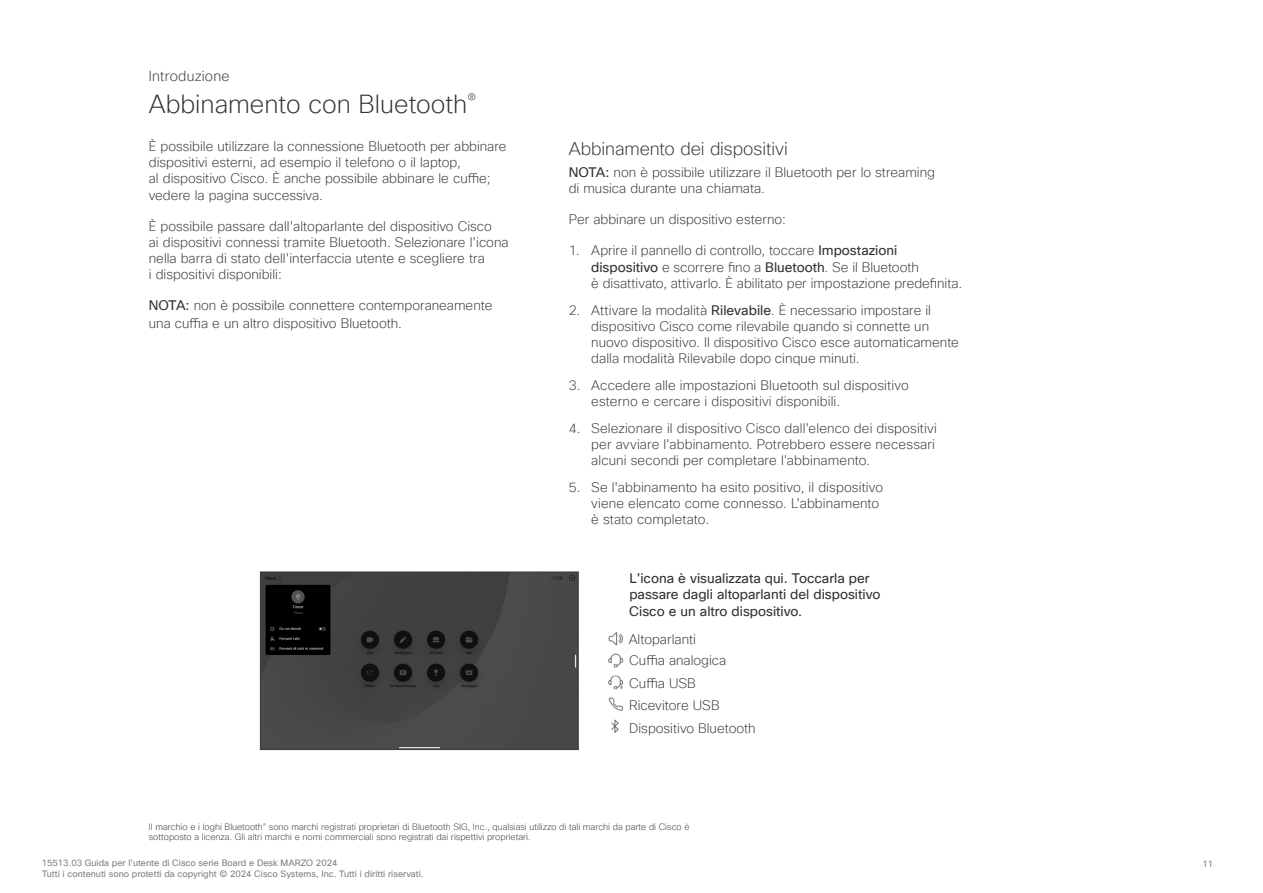
<style>
.page{position:relative;width:1263px;height:893px;background:#fff}
.page>*{position:absolute;margin:0;border:0;box-sizing:border-box;transform-origin:0 0}
.t1{font:200 25.5px "Cisco Sans TT";color:#333}
.t2{font:200 18px "Cisco Sans TT";letter-spacing:-.005em;color:#333}
.t3{font:200 14.25px "Cisco Sans TT";letter-spacing:.015em;color:#333}
.t4{font:200 13.5px/16.2px "Cisco Sans TT";color:#333}
.t5{font:13.5px/16.2px "Cisco Sans TT";color:#333}
.t6{font:200 9px/10.8px "Cisco Sans TT";color:#333}
.t7{font:9px/10.8px "Cisco Sans TT";color:#808080}
.t8{font:9px "Cisco Sans";color:#808080}
.s1{font-weight:400}
</style>
<div class="page">
<img style="left:262px;top:573px;width:315px;height:175px">
<div style="left:260px;top:571px;width:319px;height:179px;border:1px solid #3d3d3d"></div>
<img style="left:609px;top:632px;width:15px;height:100px">
<p class="t3" style="left:149px;top:67px;width:82px">Introduzione</p>
<h1 class="t1" style="left:149px;top:87px;width:329px">Abbinamento con Bluetooth<sup>®</sup></h1>
<p class="t4" style="left:149px;top:139px;width:359px">È possibile utilizzare la connessione Bluetooth per abbinare dispositivi esterni, ad esempio il telefono o il laptop,<br>al dispositivo Cisco. È anche possibile abbinare le cuffie; vedere la pagina successiva.</p>
<p class="t4" style="left:149px;top:218px;width:361px">È possibile passare dall'altoparlante del dispositivo Cisco<br>ai dispositivi connessi tramite Bluetooth. Selezionare l'icona nella barra di stato dell'interfaccia utente e scegliere tra<br>i dispositivi disponibili:</p>
<p class="t4" style="left:149px;top:297px;width:345px;line-height:18px"><span class="s1">NOTA:</span> non è possibile connettere contemporaneamente una cuffia e un altro dispositivo Bluetooth.</p>
<h2 class="t2" style="left:569px;top:137px;width:221px">Abbinamento dei dispositivi</h2>
<p class="t4" style="left:569px;top:165px;width:368px"><span class="s1">NOTA:</span> non è possibile utilizzare il Bluetooth per lo streaming di musica durante una chiamata.</p>
<p class="t4" style="left:569px;top:212px;width:219px">Per abbinare un dispositivo esterno:</p>
<p class="t4" style="left:591px;top:243px;width:373px;text-indent:-23px">1. Aprire il pannello di controllo, toccare <span class="s1">Impostazioni dispositivo</span> e scorrere fino a <span class="s1">Bluetooth</span>. Se il Bluetooth<br>è disattivato, attivarlo. È abilitato per impostazione predefinita.</p>
<p class="t4" style="left:591px;top:302px;width:369px;text-indent:-23px">2. Attivare la modalità <span class="s1">Rilevabile</span>. È necessario impostare il dispositivo Cisco come rilevabile quando si connette un nuovo dispositivo. Il dispositivo Cisco esce automaticamente dalla modalità Rilevabile dopo cinque minuti.</p>
<p class="t4" style="left:591px;top:377px;width:319px;text-indent:-22px">3. Accedere alle impostazioni Bluetooth sul dispositivo esterno e cercare i dispositivi disponibili.</p>
<p class="t4" style="left:591px;top:420px;width:347px;text-indent:-22px">4. Selezionare il dispositivo Cisco dall'elenco dei dispositivi per avviare l'abbinamento. Potrebbero essere necessari alcuni secondi per completare l'abbinamento.</p>
<p class="t4" style="left:591px;top:479px;width:294px;text-indent:-22px">5. Se l'abbinamento ha esito positivo, il dispositivo viene elencato come connesso. L'abbinamento è stato completato.</p>
<p class="t5" style="left:629px;top:571px;width:253px">L'icona è visualizzata qui. Toccarla per passare dagli altoparlanti del dispositivo<br>Cisco e un altro dispositivo.</p>
<p class="t4" style="left:629px;top:629px;width:99px;line-height:21px">Altoparlanti<br>Cuffia analogica</p>
<p class="t4" style="left:629px;top:672px;width:128px;line-height:22.5px">Cuffia USB<br>Ricevitore USB<br>Dispositivo Bluetooth</p>
<p class="t6" style="left:149px;top:821px;width:542px">Il marchio e i loghi Bluetooth<sup>®</sup> sono marchi registrati proprietari di Bluetooth SIG, Inc., qualsiasi utilizzo di tali marchi da parte di Cisco è sottoposto a licenza. Gli altri marchi e nomi commerciali sono registrati dai rispettivi proprietari.</p>
<p class="t7" style="left:42px;top:858px;width:383px">15513.03 Guida per l'utente di Cisco serie Board e Desk MARZO 2024<br>Tutti i contenuti sono protetti da copyright © 2024 Cisco Systems, Inc. Tutti i diritti riservati.</p>
<p class="t8" style="left:1202px;top:858px;width:12px">11</p>
</div>
